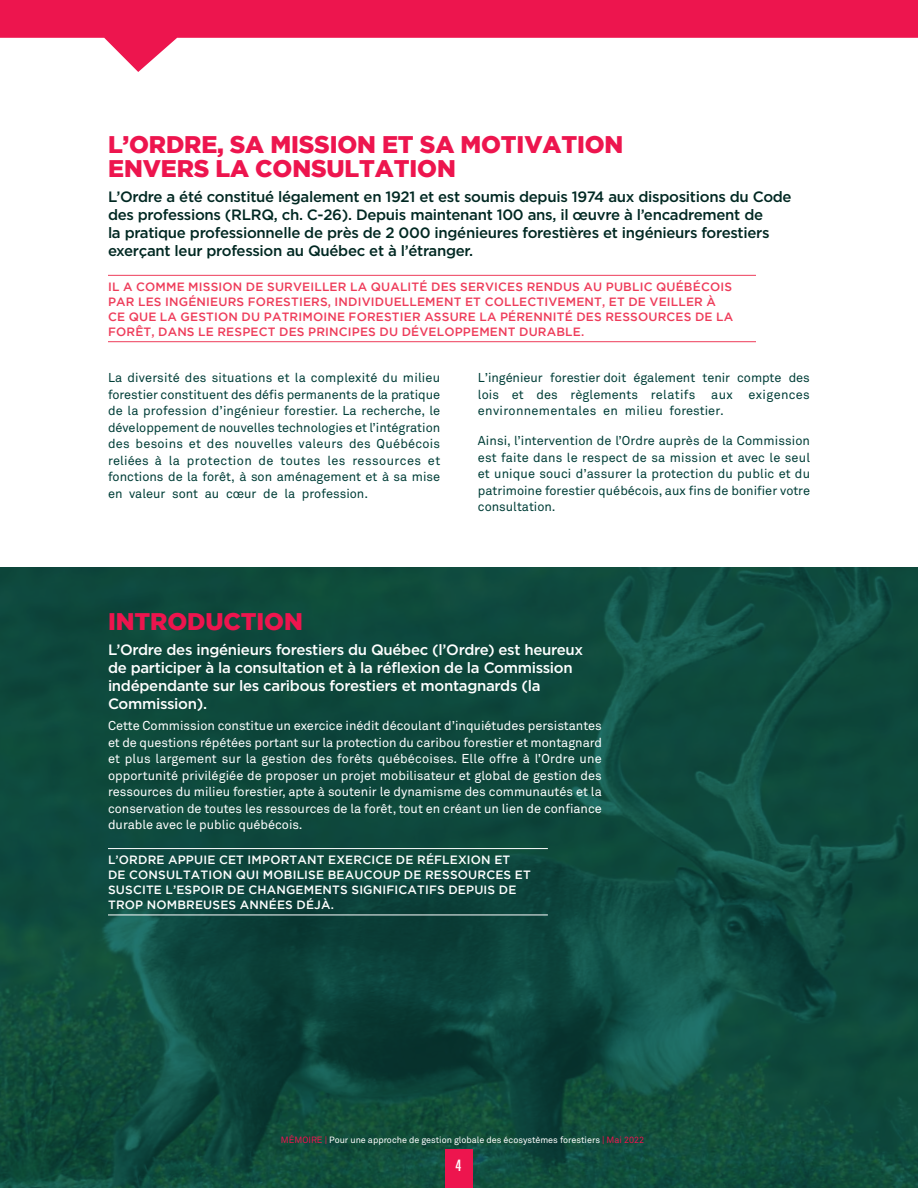
<style>
.page{position:relative;width:918px;height:1188px;background:#fff}
.page>*{position:absolute;margin:0;border:0;box-sizing:border-box;transform-origin:0 0}
.TITRE_1_2020{font:900 24px/24px "Gotham";letter-spacing:-.005em;color:#ed154e}
.t1{font:ultra-condensed 15.75px "Univers";color:#fff}
.texte_sous_titre_202{font:500 15px/18px "Gotham HTF";letter-spacing:-.02em;color:#002822}
.texte{font:500 15px/18px "Gotham HTF";letter-spacing:-.02em;color:#fff}
.texte-2{font:12.75px/16.5px "Akkurat Pro";color:#003e38;text-align:justify}
.texte-3{font:12.75px/16.5px "Akkurat Pro";color:#fff;text-align:justify}
.exergue_texte{font:500 12px/15px "Gotham";letter-spacing:.015em;color:#ee3c5a}
.exergue_texte-2{font:500 12px/15px "Gotham";letter-spacing:.015em;color:#fff}
.t2{font:9px "Akkurat Pro";color:#fff}
.s1{color:#ed154e}
</style>
<div class="page">
<hr style="left:108px;top:275px;width:648px;height:1px;background:#ee3c5a">
<hr style="left:108px;top:341px;width:648px;height:1px;background:#ee3c5a">
<img style="left:0;top:568px;width:918px;height:620px">
<hr style="left:108px;top:848px;width:440px;height:1px;background:#fff">
<hr style="left:108px;top:915px;width:440px;height:1px;background:#fff">
<div style="left:445px;top:1149px;width:28px;height:39px;background:#ed154e"></div>
<svg style="left:0;top:0;width:918px;height:72px;fill:#ed154e"></svg>
<p class="TITRE_1_2020" style="left:108px;top:131px;width:517px">L’ORDRE, SA MISSION ET SA MOTIVATION<br>ENVERS LA CONSULTATION</p>
<p class="texte_sous_titre_202" style="left:108px;top:187px;width:685px">L’Ordre a été constitué légalement en 1921 et est soumis depuis 1974 aux dispositions du Code des professions (RLRQ, ch. C-26). Depuis maintenant 100 ans, il œuvre à l’encadrement de<br>la pratique professionnelle de près de 2 000 ingénieures forestières et ingénieurs forestiers exerçant leur profession au Québec et à l’étranger.</p>
<p class="exergue_texte" style="left:108px;top:279px;width:627px">IL A COMME MISSION DE SURVEILLER LA QUALITÉ DES SERVICES RENDUS AU PUBLIC QUÉBÉCOIS PAR LES INGÉNIEURS FORESTIERS, INDIVIDUELLEMENT ET COLLECTIVEMENT, ET DE VEILLER À CE QUE LA GESTION DU PATRIMOINE FORESTIER ASSURE LA PÉRENNITÉ DES RESSOURCES DE LA FORÊT, DANS LE RESPECT DES PRINCIPES DU DÉVELOPPEMENT DURABLE.</p>
<p class="texte-2" style="left:108px;top:370px;width:334px">La diversité des situations et la complexité du milieu forestier constituent des défis permanents de la pratique de la profession d’ingénieur forestier. La recherche, le développement de nouvelles technologies et l’intégration des besoins et des nouvelles valeurs des Québécois reliées à la protection de toutes les ressources et fonctions de la forêt, à son aménagement et à sa mise en valeur sont au cœur de la profession.</p>
<p class="texte-2" style="left:478px;top:370px;width:334px">L’ingénieur forestier doit également tenir compte des lois et des règlements relatifs aux exigences environnementales en milieu forestier.</p>
<p class="texte-2" style="left:478px;top:433px;width:334px">Ainsi, l’intervention de l’Ordre auprès de la Commission est faite dans le respect de sa mission et avec le seul et unique souci d’assurer la protection du public et du patrimoine forestier québécois, aux fins de bonifier votre consultation.</p>
<p class="TITRE_1_2020" style="left:108px;top:609px;width:196px">INTRODUCTION</p>
<p class="texte" style="left:108px;top:641px;width:477px">L’Ordre des ingénieurs forestiers du Québec (l’Ordre) est heureux de participer à la consultation et à la réflexion de la Commission indépendante sur les caribous forestiers et montagnards (la Commission).</p>
<p class="texte-3" style="left:108px;top:718px;width:496px">Cette Commission constitue un exercice inédit découlant d’inquiétudes persistantes et de questions répétées portant sur la protection du caribou forestier et montagnard et plus largement sur la gestion des forêts québécoises. Elle offre à l’Ordre une opportunité privilégiée de proposer un projet mobilisateur et global de gestion des ressources du milieu forestier, apte à soutenir le dynamisme des communautés et la conservation de toutes les ressources de la forêt, tout en créant un lien de confiance durable avec le public québécois.</p>
<p class="exergue_texte-2" style="left:108px;top:852px;width:424px">L’ORDRE APPUIE CET IMPORTANT EXERCICE DE RÉFLEXION ET DE CONSULTATION QUI MOBILISE BEAUCOUP DE RESSOURCES ET SUSCITE L’ESPOIR DE CHANGEMENTS SIGNIFICATIFS DEPUIS DE TROP NOMBREUSES ANNÉES DÉJÀ.</p>
<p class="t2" style="left:281px;top:1134px;width:365px"><span class="s1">MÉMOIRE |</span> Pour une approche de gestion globale des écosystèmes forestiers <span class="s1">| Mai 2022</span></p>
<p class="t1" style="left:456px;top:1157px;width:7px">4</p>
</div>
